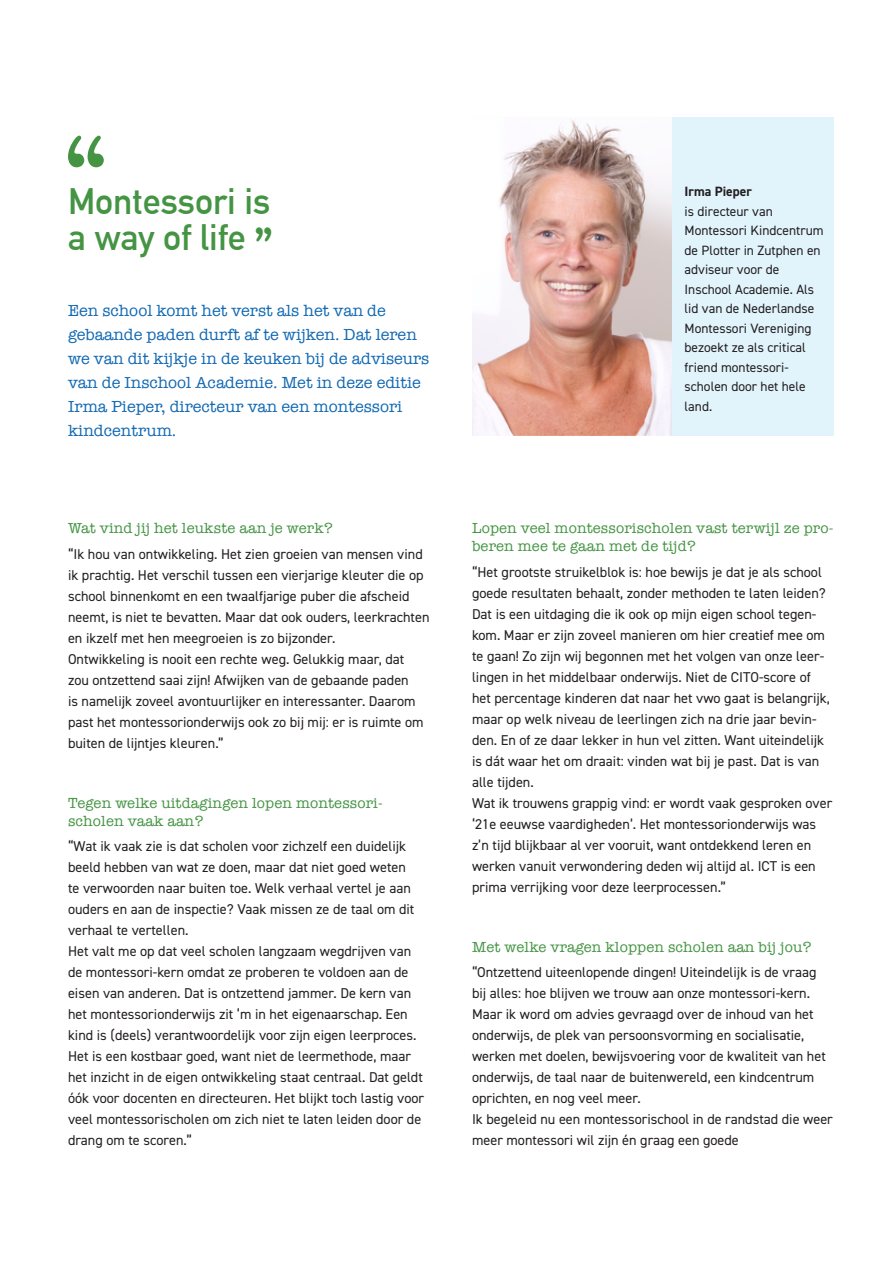
<style>
.page{position:relative;width:893px;height:1263px;background:#fff}
.page>*{position:absolute;margin:0;border:0;box-sizing:border-box;transform-origin:0 0}
.grote_kop{font:700 36px "DIN Alternate";color:#449443}
.inleiding{font:16.5px/24px "American Typewriter";color:#1269b3}
.kopje_interview{font:15px/18px "American Typewriter";letter-spacing:.01em;color:#449443}
.t1{font:14.25px/21px "DIN2014";color:#231f20}
.kader_pieper{font:13.5px/19.5px "DIN2014";color:#231f20}
.kader_pieper-2{font:700 13.5px "DIN2014";color:#231f20}
.s1{font-family:"American Typewriter";font-size:33px}
</style>
<div class="page">
<img style="left:472px;top:119px;width:200px;height:317px">
<div style="left:672px;top:117px;width:161px;height:319px;background:#e1f4fc"></div>
<svg style="left:68px;top:136px;width:36px;height:31px"></svg>
<p class="grote_kop" style="left:68px;top:174px;width:204px">Montessori is</p>
<p class="grote_kop" style="left:68px;top:210px;width:207px">a way of life <span class="s1">”</span></p>
<p class="inleiding" style="left:68px;top:298px;width:363px">Een school komt het verst als het van de gebaande paden durft af te wijken. Dat leren we van dit kijkje in de keuken bij de adviseurs van de Inschool Academie. Met in deze editie Irma Pieper, directeur van een montessori kindcentrum.</p>
<p class="kopje_interview" style="left:68px;top:519px;width:266px">Wat vind jij het leukste aan je werk?</p>
<p class="t1" style="left:68px;top:543px;width:363px">“Ik hou van ontwikkeling. Het zien groeien van mensen vind ik prachtig. Het verschil tussen een vierjarige kleuter die op school binnenkomt en een twaalfjarige puber die afscheid neemt, is niet te bevatten. Maar dat ook ouders, leerkrachten en ikzelf met hen meegroeien is zo bijzonder.</p>
<p class="t1" style="left:68px;top:648px;width:357px">Ontwikkeling is nooit een rechte weg. Gelukkig maar, dat zou ontzettend saai zijn! Afwijken van de gebaande paden<br>is namelijk zoveel avontuurlijker en interessanter. Daarom past het montessorionderwijs ook zo bij mij: er is ruimte om buiten de lijntjes kleuren.”</p>
<p class="kopje_interview" style="left:68px;top:793px;width:316px">Tegen welke uitdagingen lopen montessori-</p>
<p class="kopje_interview" style="left:68px;top:811px;width:137px">scholen vaak aan?</p>
<p class="t1" style="left:68px;top:835px;width:348px">“Wat ik vaak zie is dat scholen voor zichzelf een duidelijk beeld hebben van wat ze doen, maar dat niet goed weten te verwoorden naar buiten toe. Welk verhaal vertel je aan ouders en aan de inspectie? Vaak missen ze de taal om dit verhaal te vertellen.</p>
<p class="t1" style="left:68px;top:940px;width:358px">Het valt me op dat veel scholen langzaam wegdrijven van de montessori-kern omdat ze proberen te voldoen aan de eisen van anderen. Dat is ontzettend jammer. De kern van het montessorionderwijs zit ‘m in het eigenaarschap. Een kind is (deels) verantwoordelijk voor zijn eigen leerproces.<br>Het is een kostbaar goed, want niet de leermethode, maar het inzicht in de eigen ontwikkeling staat centraal. Dat geldt óók voor docenten en directeuren. Het blijkt toch lastig voor veel montessorischolen om zich niet te laten leiden door de drang om te scoren.”</p>
<p class="kader_pieper-2" style="left:685px;top:183px;width:69px">Irma Pieper</p>
<p class="kader_pieper" style="left:685px;top:201px;width:90px">is directeur van</p>
<p class="kader_pieper" style="left:685px;top:221px;width:141px">Montessori Kindcentrum de Plotter in Zutphen en</p>
<p class="kader_pieper" style="left:685px;top:260px;width:131px">adviseur voor de<br>Inschool Academie. Als lid van de Nederlandse<br>Montessori Vereniging bezoekt ze als critical friend montessori-</p>
<p class="kader_pieper" style="left:685px;top:377px;width:123px">scholen door het hele land.</p>
<p class="kopje_interview" style="left:472px;top:519px;width:363px">Lopen veel montessorischolen vast terwijl ze pro&shy;beren mee te gaan met de tijd?</p>
<p class="t1" style="left:472px;top:561px;width:359px">“Het grootste struikelblok is: hoe bewijs je dat je als school goede resultaten behaalt, zonder methoden te laten leiden?<br>Dat is een uitdaging die ik ook op mijn eigen school tegen&shy;kom. Maar er zijn zoveel manieren om hier creatief mee om te gaan! Zo zijn wij begonnen met het volgen van onze leer&shy;lingen in het middelbaar onderwijs. Niet de CITO-score of het percentage kinderen dat naar het vwo gaat is belangrijk, maar op welk niveau de leerlingen zich na drie jaar bevin&shy;den. En of ze daar lekker in hun vel zitten. Want uiteindelijk is dát waar het om draait: vinden wat bij je past. Dat is van alle tijden.</p>
<p class="t1" style="left:472px;top:792px;width:362px">Wat ik trouwens grappig vind: er wordt vaak gesproken over</p>
<p class="t1" style="left:472px;top:813px;width:346px">‘21e eeuwse vaardigheden’. Het montessorionderwijs was z’n tijd blijkbaar al ver vooruit, want ontdekkend leren en werken vanuit verwondering deden wij altijd al. ICT is een prima verrijking voor deze leerprocessen.”</p>
<p class="kopje_interview" style="left:472px;top:937px;width:341px">Met welke vragen kloppen scholen aan bij jou?</p>
<p class="t1" style="left:472px;top:961px;width:355px">“Ontzettend uiteenlopende dingen! Uiteindelijk is de vraag bij alles: hoe blijven we trouw aan onze montessori-kern.<br>Maar ik word om advies gevraagd over de inhoud van het onderwijs, de plek van persoonsvorming en socialisatie, werken met doelen, bewijsvoering voor de kwaliteit van het onderwijs, de taal naar de buitenwereld, een kindcentrum oprichten, en nog veel meer.</p>
<p class="t1" style="left:472px;top:1108px;width:362px">Ik begeleid nu een montessorischool in de randstad die weer meer montessori wil zijn én graag een goede</p>
</div>
